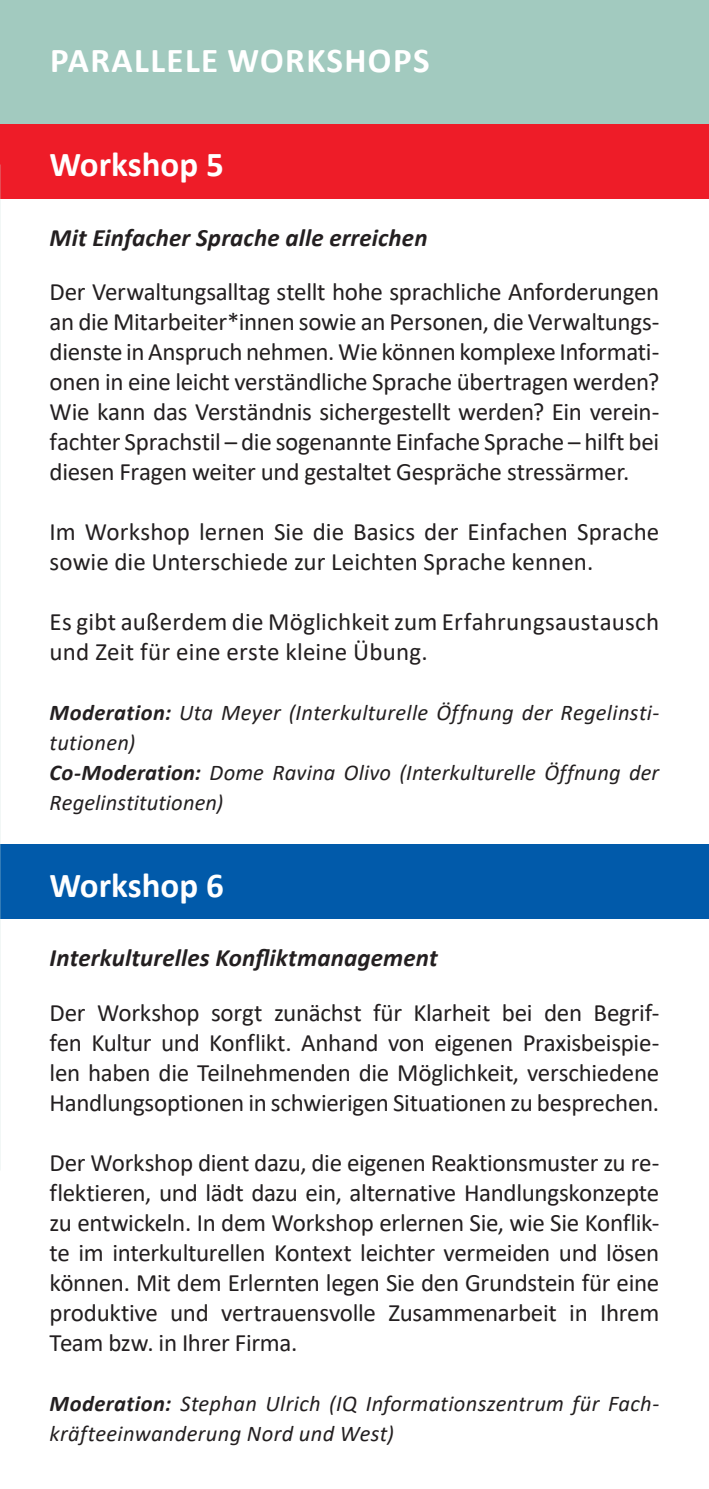
<style>
.page{position:relative;width:709px;height:1489px;background:#fff}
.page>*{position:absolute;margin:0;border:0;box-sizing:border-box;transform-origin:0 0}
._03_Überschrift_weis{font:700 35px "Calibri";letter-spacing:.04em;color:#fff}
.Überschrift{font:700 35px "Calibri";color:#fff}
._04_Fliesstext{font:25px/30px "Calibri";letter-spacing:-.005em;color:#231f20;text-align:justify}
.t1{font:italic 700 25px "Calibri";letter-spacing:.005em;color:#231f20}
.Moderation{font:italic 22.5px/30px "Calibri";letter-spacing:.015em;color:#231f20}
._04_Fliesstext-2{font:italic 22.5px/30px "Calibri";letter-spacing:.005em;color:#231f20}
.s1{font-weight:700}
</style>
<div class="page">
<div style="left:0;top:0;width:709px;height:124px;background:#a2cabf"></div>
<div style="left:0;top:844px;width:709px;height:75px;background:#015aaa"></div>
<div style="left:0;top:124px;width:709px;height:75px;background:#ee1c28"></div>
<p class="_03_Überschrift_weis" style="left:50px;top:36px;width:381px">PARALLELE WORKSHOPS</p>
<p class="Überschrift" style="left:50px;top:140px;width:176px">Workshop 5</p>
<p class="t1" style="left:50px;top:220px;width:379px">Mit Einfacher Sprache alle erreichen</p>
<p class="_04_Fliesstext" style="left:50px;top:276px;width:611px">Der Verwaltungsalltag stellt hohe sprachliche Anforderungen an die Mitarbeiter*innen sowie an Personen, die Verwaltungs&shy;dienste in Anspruch nehmen. Wie können komplexe Informati&shy;onen in eine leicht verständliche Sprache übertragen werden?<br>Wie kann das Verständnis sichergestellt werden? Ein verein&shy;fachter Sprachstil – die sogenannte Einfache Sprache – hilft bei diesen Fragen weiter und gestaltet Gespräche stressärmer.</p>
<p class="_04_Fliesstext" style="left:50px;top:516px;width:611px">Im Workshop lernen Sie die Basics der Einfachen Sprache sowie die Unterschiede zur Leichten Sprache kennen.</p>
<p class="_04_Fliesstext" style="left:50px;top:606px;width:611px">Es gibt außerdem die Möglichkeit zum Erfahrungsaustausch und Zeit für eine erste kleine Übung.</p>
<p class="Moderation" style="left:50px;top:697px;width:611px"><span class="s1">Moderation:</span> Uta Meyer (Interkulturelle Öffnung der Regelinsti&shy;tutionen)</p>
<p class="_04_Fliesstext-2" style="left:50px;top:757px;width:611px"><span class="s1">Co-Moderation:</span> Dome Ravina Olivo (Interkulturelle Öffnung der<br>Regelinstitutionen)</p>
<p class="Überschrift" style="left:50px;top:860px;width:176px">Workshop 6</p>
<p class="t1" style="left:50px;top:939px;width:389px">Interkulturelles Konfliktmanagement</p>
<p class="_04_Fliesstext" style="left:50px;top:996px;width:611px">Der Workshop sorgt zunächst für Klarheit bei den Begrif&shy;fen Kultur und Konflikt. Anhand von eigenen Praxisbeispie&shy;len haben die Teilnehmenden die Möglichkeit, verschiedene Handlungsoptionen in schwierigen Situationen zu besprechen.</p>
<p class="_04_Fliesstext" style="left:50px;top:1146px;width:611px">Der Workshop dient dazu, die eigenen Reaktionsmuster zu re&shy;flektieren, und lädt dazu ein, alternative Handlungskonzepte zu entwickeln. In dem Workshop erlernen Sie, wie Sie Konflik&shy;te im interkulturellen Kontext leichter vermeiden und lösen können. Mit dem Erlernten legen Sie den Grundstein für eine produktive und vertrauensvolle Zusammenarbeit in Ihrem Team bzw. in Ihrer Firma.</p>
<p class="Moderation" style="left:50px;top:1387px;width:611px"><span class="s1">Moderation:</span> Stephan Ulrich (IQ Informationszentrum für Fach&shy;kräfteeinwanderung Nord und West)</p>
</div>
